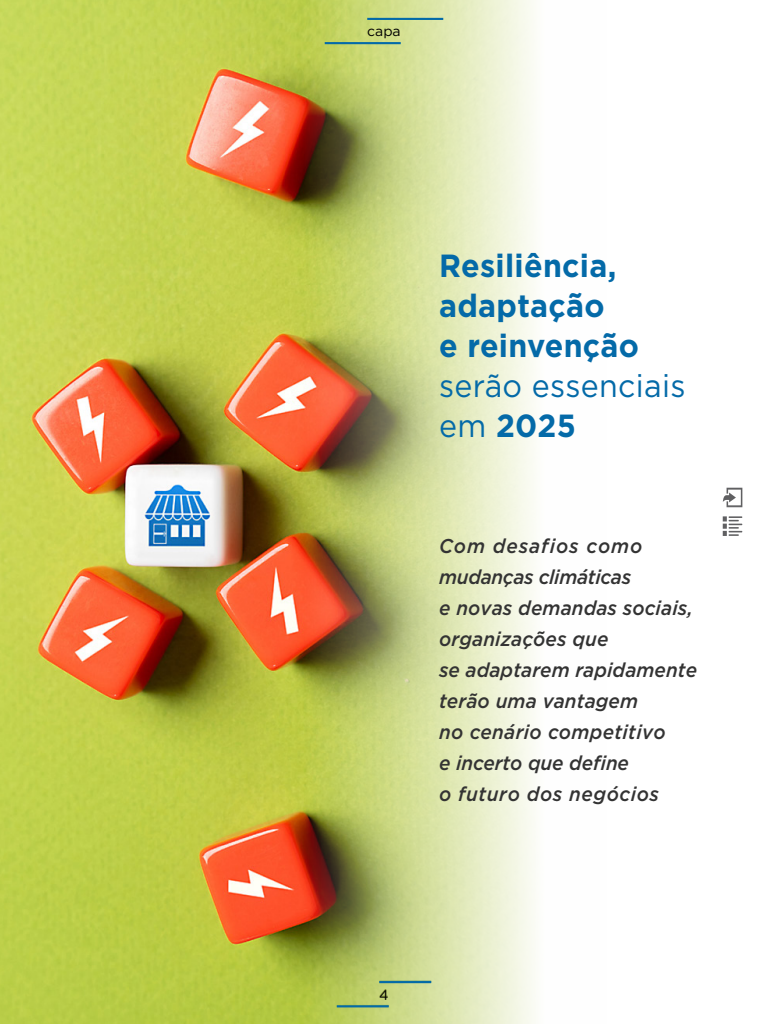
<style>
.page{position:relative;width:768px;height:1024px;background:#fff}
.page>*{position:absolute;margin:0;border:0;box-sizing:border-box;transform-origin:0 0}
.t1{font:700 32px/40px "Gotham";letter-spacing:.01em;color:#046aa8;scale:.95 1}
.t2{font:32px/40px "Gotham";letter-spacing:.01em;color:#046aa8;scale:.95 1}
.t3{font:italic 500 20px/31px "Gotham";letter-spacing:.005em;color:#333;scale:.95 1}
.t4{font:14px "Gotham";color:#000}
.s1{font-weight:700}
</style>
<div class="page">
<img style="left:0;top:0;width:535px;height:1024px">
<svg style="left:723px;top:488px;width:19px;height:15px"></svg>
<hr style="left:379px;top:981px;width:52px;height:2px;background:#046aa8">
<hr style="left:337px;top:1005px;width:52px;height:2px;background:#046aa8">
<hr style="left:367px;top:18px;width:76px;height:2px;background:#046aa8">
<hr style="left:325px;top:42px;width:76px;height:2px;background:#046aa8">
<svg style="left:723px;top:516px;width:19px;height:20px"></svg>
<p class="t4" style="left:367px;top:22px;width:35px">capa</p>
<h1 class="t1" style="left:439px;top:245px;width:212px">Resiliência, adaptação<br>e reinvenção</h1>
<h1 class="t2" style="left:439px;top:365px;width:261px">serão essenciais em <span class="s1">2025</span></h1>
<p class="t3" style="left:439px;top:530px;width:273px">Com desafios como mudanças climáticas<br>e novas demandas sociais, organizações que<br>se adaptarem rapidamente terão uma vantagem<br>no cenário competitivo<br>e incerto que define<br>o futuro dos negócios</p>
<p class="t4" style="left:379px;top:985px;width:11px">4</p>
</div>
